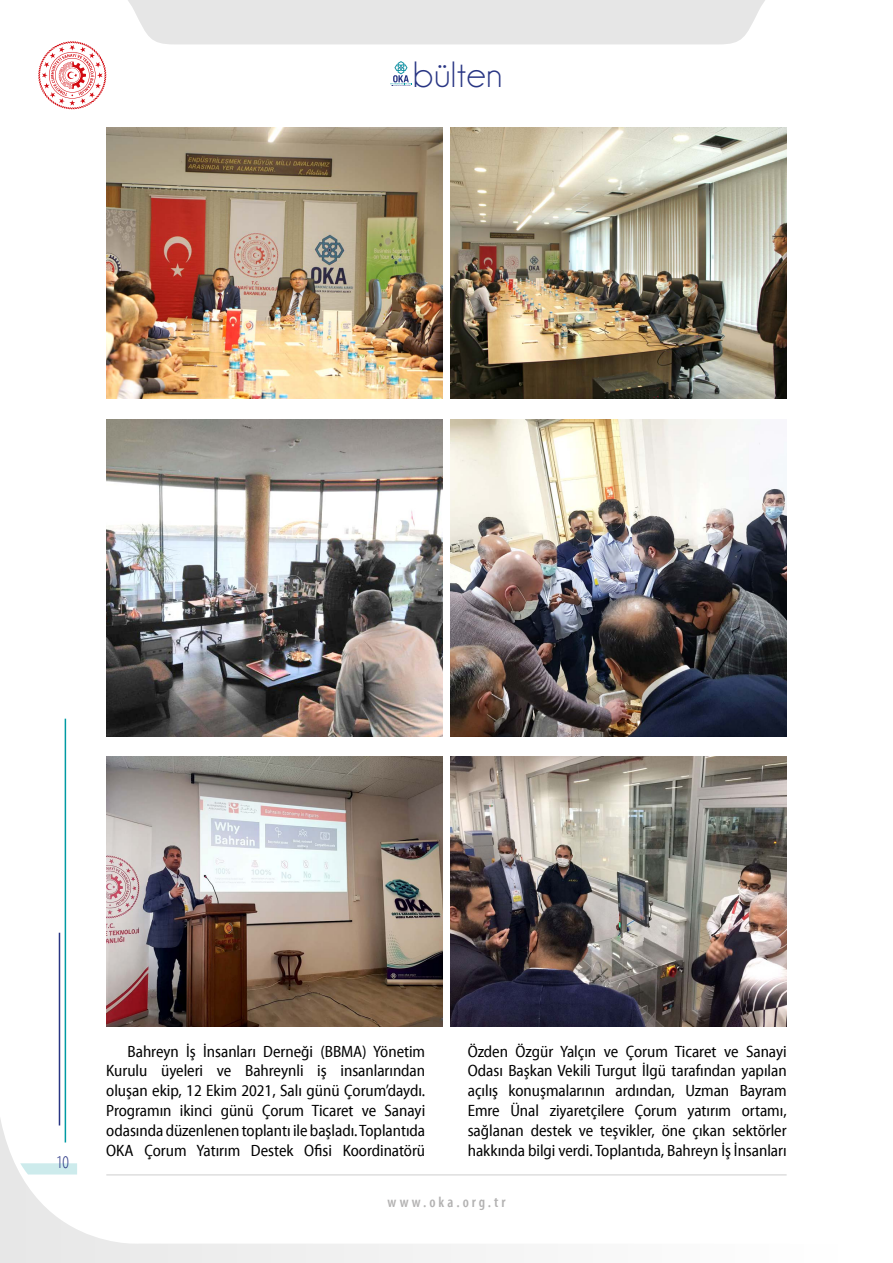
<style>
.page{position:relative;width:893px;height:1263px;background:#fff}
.page>*{position:absolute;margin:0;border:0;box-sizing:border-box;transform-origin:0 0}
.t1{font:36.9px "Champagne&Limousines";letter-spacing:.02em;color:#283583}
.t2{font:300 condensed 18px "Myriad Pro";color:#283583}
.t3{font:semi-condensed 16.5px/19.8px "Myriad Pro";letter-spacing:-.005em;color:#000;text-align:justify}
.t4{font:600 condensed 15px "Myriad Pro";letter-spacing:.2em;color:#b3b2b2}
</style>
<div class="page">
<svg style="left:0;top:1053px;width:787px;height:210px"></svg>
<svg style="left:20px;top:1163px;width:57px;height:11px"></svg>
<hr style="left:65px;top:719px;width:1px;height:423px;background:#009aa3">
<hr style="left:59px;top:933px;width:1px;height:192px;background:#283583">
<hr style="left:106px;top:1174px;width:681px;height:1px;background:#000">
<svg style="left:38px;top:0;width:727px;height:109px"></svg>
<img style="left:106px;top:128px;width:336px;height:270px">
<img style="left:106px;top:419px;width:336px;height:317px">
<img style="left:106px;top:756px;width:336px;height:271px">
<img style="left:451px;top:128px;width:336px;height:270px">
<img style="left:451px;top:419px;width:336px;height:317px">
<img style="left:451px;top:756px;width:336px;height:271px">
<h1 class="t1" style="left:413px;top:56px;width:91px">bülten</h1>
<p class="t2" style="left:56px;top:1153px;width:14px">10</p>
<p class="t3" style="left:106px;top:1041px;width:320px;text-indent:21px">Bahreyn İş İnsanları Derneği (BBMA) Yönetim Kurulu üyeleri ve Bahreynli iş insanlarından oluşan ekip, 12 Ekim 2021, Salı günü Çorum’daydı.<br>Programın ikinci günü Çorum Ticaret ve Sanayi odasında düzenlenen toplantı ile başladı. Toplantıda OKA Çorum Yatırım Destek Ofisi Koordinatörü</p>
<p class="t3" style="left:468px;top:1041px;width:320px">Özden Özgür Yalçın ve Çorum Ticaret ve Sanayi Odası Başkan Vekili Turgut İlgü tarafından yapılan açılış konuşmalarının ardından, Uzman Bayram Emre Ünal ziyaretçilere Çorum yatırım ortamı, sağlanan destek ve teşvikler, öne çıkan sektörler hakkında bilgi verdi. Toplantıda, Bahreyn İş İnsanları</p>
<p class="t4" style="left:387px;top:1194px;width:120px">www.oka.org.tr</p>
</div>
